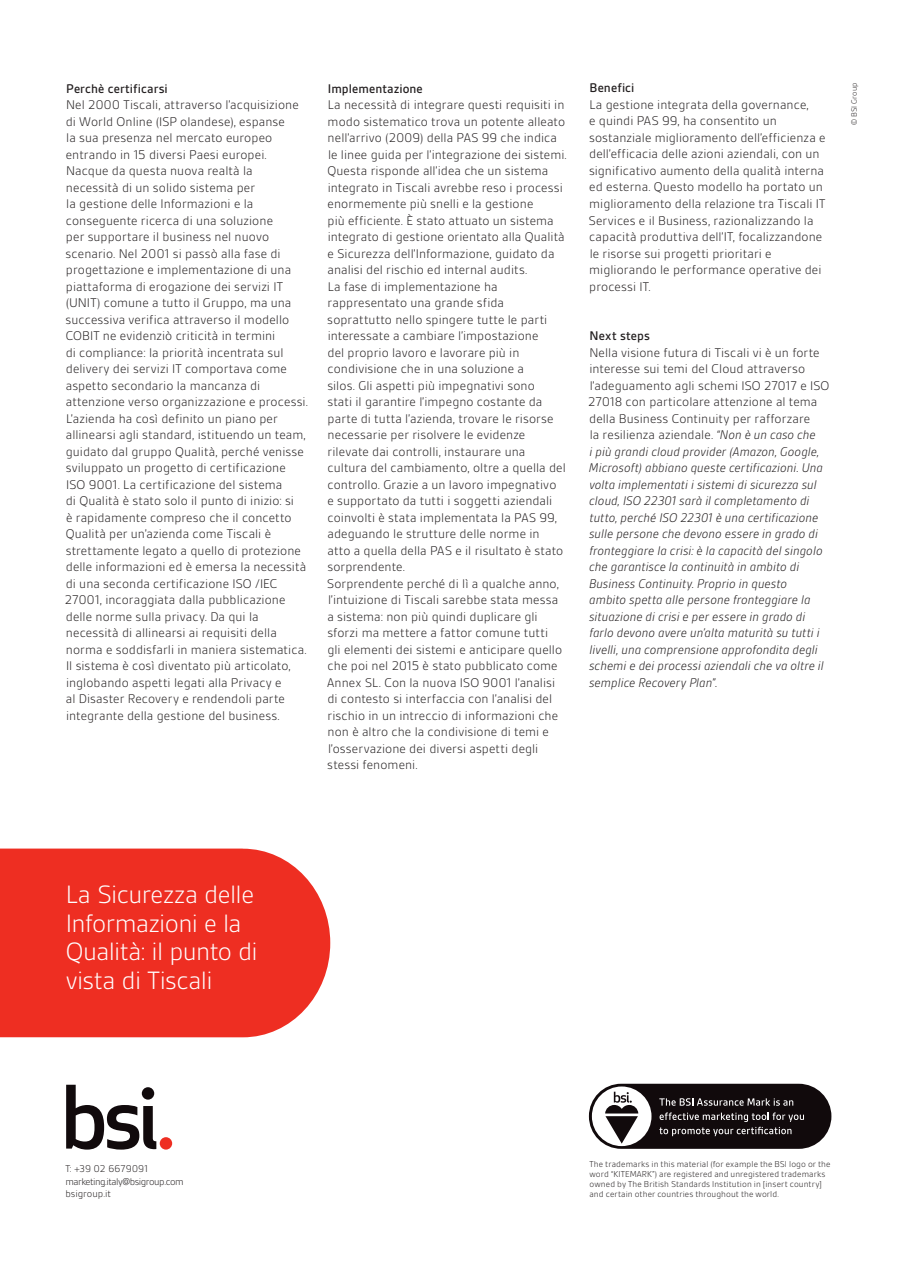
<style>
.page{position:relative;width:897px;height:1267px;background:#fff}
.page>*{position:absolute;margin:0;border:0;box-sizing:border-box;transform-origin:0 0}
.t1{font:300 27px/28.5px "BSI Gesta";letter-spacing:-.02em;color:#fff}
.t2{font:300 13.5px/16.5px "BSI Gesta";letter-spacing:.005em;color:#231f20}
.t3{font:italic 300 13.5px/16.5px "BSI Gesta";letter-spacing:.005em;color:#231f20}
.t4{font:500 13.5px "BSI Gesta";letter-spacing:.01em;color:#231f20}
.t5{font:300 10.5px/12.6px "BSI Gesta";letter-spacing:-.04em;color:#231f20}
.t6{font:300 9.15px/10.1px "BSI Gesta";letter-spacing:.01em;color:#231f20}
.t7{font:300 8.25px "BSI Gesta";letter-spacing:.015em;color:#231f20}
.s1{font-style:normal}
</style>
<div class="page">
<svg style="left:66px;top:1084px;width:90px;height:65px"></svg>
<div style="left:160px;top:1137px;width:12px;height:12px;background:#ee2e22;border-radius:50%"></div>
<svg style="left:589px;top:1083px;width:242px;height:65px"></svg>
<div style="left:0;top:848px;width:330px;height:189px;background:#ee2e22"></div>
<p class="t4" style="left:66px;top:81px;width:103px">Perchè certificarsi</p>
<p class="t2" style="left:65px;top:97px;width:245px">Nel 2000 Tiscali, attraverso l’acquisizione di World Online (ISP olandese), espanse<br>la sua presenza nel mercato europeo entrando in 15 diversi Paesi europei.<br>Nacque da questa nuova realtà la<br>necessità di un solido sistema per<br>la gestione delle Informazioni e la conseguente ricerca di una soluzione<br>per supportare il business nel nuovo scenario. Nel 2001 si passò alla fase di progettazione e implementazione di una piattaforma di erogazione dei servizi IT (UNIT) comune a tutto il Gruppo, ma una successiva verifica attraverso il modello COBIT ne evidenziò criticità in termini<br>di compliance: la priorità incentrata sul delivery dei servizi IT comportava come aspetto secondario la mancanza di attenzione verso organizzazione e processi.<br>L’azienda ha così definito un piano per allinearsi agli standard, istituendo un team, guidato dal gruppo Qualità, perché venisse sviluppato un progetto di certificazione<br>ISO 9001. La certificazione del sistema<br>di Qualità è stato solo il punto di inizio: si<br>è rapidamente compreso che il concetto Qualità per un’azienda come Tiscali è strettamente legato a quello di protezione delle informazioni ed è emersa la necessità di una seconda certificazione ISO /IEC 27001, incoraggiata dalla pubblicazione delle norme sulla privacy. Da qui la necessità di allinearsi ai requisiti della norma e soddisfarli in maniera sistematica.<br>Il sistema è così diventato più articolato, inglobando aspetti legati alla Privacy e<br>al Disaster Recovery e rendendoli parte integrante della gestione del business.</p>
<p class="t4" style="left:328px;top:81px;width:96px">Implementazione</p>
<p class="t2" style="left:327px;top:97px;width:241px">La necessità di integrare questi requisiti in modo sistematico trova un potente alleato nell’arrivo (2009) della PAS 99 che indica le linee guida per l’integrazione dei sistemi.<br>Questa risponde all’idea che un sistema integrato in Tiscali avrebbe reso i processi enormemente più snelli e la gestione<br>più efficiente. È stato attuato un sistema integrato di gestione orientato alla Qualità e Sicurezza dell’Informazione, guidato da analisi del rischio ed internal audits.<br>La fase di implementazione ha rappresentato una grande sfida soprattutto nello spingere tutte le parti interessate a cambiare l’impostazione<br>del proprio lavoro e lavorare più in condivisione che in una soluzione a<br>silos. Gli aspetti più impegnativi sono<br>stati il garantire l’impegno costante da parte di tutta l’azienda, trovare le risorse necessarie per risolvere le evidenze rilevate dai controlli, instaurare una cultura del cambiamento, oltre a quella del controllo. Grazie a un lavoro impegnativo<br>e supportato da tutti i soggetti aziendali coinvolti è stata implementata la PAS 99, adeguando le strutture delle norme in<br>atto a quella della PAS e il risultato è stato sorprendente.<br>Sorprendente perché di lì a qualche anno, l’intuizione di Tiscali sarebbe stata messa a sistema: non più quindi duplicare gli sforzi ma mettere a fattor comune tutti<br>gli elementi dei sistemi e anticipare quello che poi nel 2015 è stato pubblicato come Annex SL. Con la nuova ISO 9001 l’analisi di contesto si interfaccia con l’analisi del rischio in un intreccio di informazioni che non è altro che la condivisione di temi e l’osservazione dei diversi aspetti degli stessi fenomeni.</p>
<p class="t4" style="left:589px;top:81px;width:46px">Benefici</p>
<p class="t2" style="left:588px;top:96px;width:239px">La gestione integrata della governance,<br>e quindi PAS 99, ha consentito un sostanziale miglioramento dell’efficienza e dell’efficacia delle azioni aziendali, con un significativo aumento della qualità interna ed esterna. Questo modello ha portato un miglioramento della relazione tra Tiscali IT Services e il Business, razionalizzando la capacità produttiva dell’IT, focalizzandone le risorse sui progetti prioritari e migliorando le performance operative dei processi IT.</p>
<p class="t4" style="left:589px;top:329px;width:62px">Next steps</p>
<p class="t3" style="left:588px;top:344px;width:243px"><span class="s1">Nella visione futura di Tiscali vi è un forte interesse sui temi del Cloud attraverso l’adeguamento agli schemi ISO 27017 e ISO 27018 con particolare attenzione al tema della Business Continuity per rafforzare<br>la resilienza aziendale.</span> “Non è un caso che<br>i più grandi cloud provider (Amazon, Google, Microsoft) abbiano queste certificazioni. Una volta implementati i sistemi di sicurezza sul cloud, ISO 22301 sarà il completamento di tutto, perché ISO 22301 è una certificazione sulle persone che devono essere in grado di fronteggiare la crisi: è la capacità del singolo che garantisce la continuità in ambito di Business Continuity. Proprio in questo<br>ambito spetta alle persone fronteggiare la situazione di crisi e per essere in grado di farlo devono avere un’alta maturità su tutti i livelli, una comprensione approfondita degli schemi e dei processi aziendali che va oltre il semplice Recovery Plan”.</p>
<p class="t7" style="left:849px;top:125px;width:44px;rotate:-90deg">© BSI Group</p>
<h1 class="t1" style="left:66px;top:880px;width:194px">La Sicurezza delle<br>Informazioni e la<br>Qualità: il punto di vista di Tiscali</h1>
<p class="t5" style="left:65px;top:1162px;width:120px">T: +39 02 6679091 marketing.italy@bsigroup.com bsigroup.it</p>
<p class="t6" style="left:589px;top:1158px;width:242px">The trademarks in this material (for example the BSI logo or the word “KITEMARK”) are registered and unregistered trademarks owned by The British Standards Institution in [insert country] and certain other countries throughout the world.</p>
</div>
